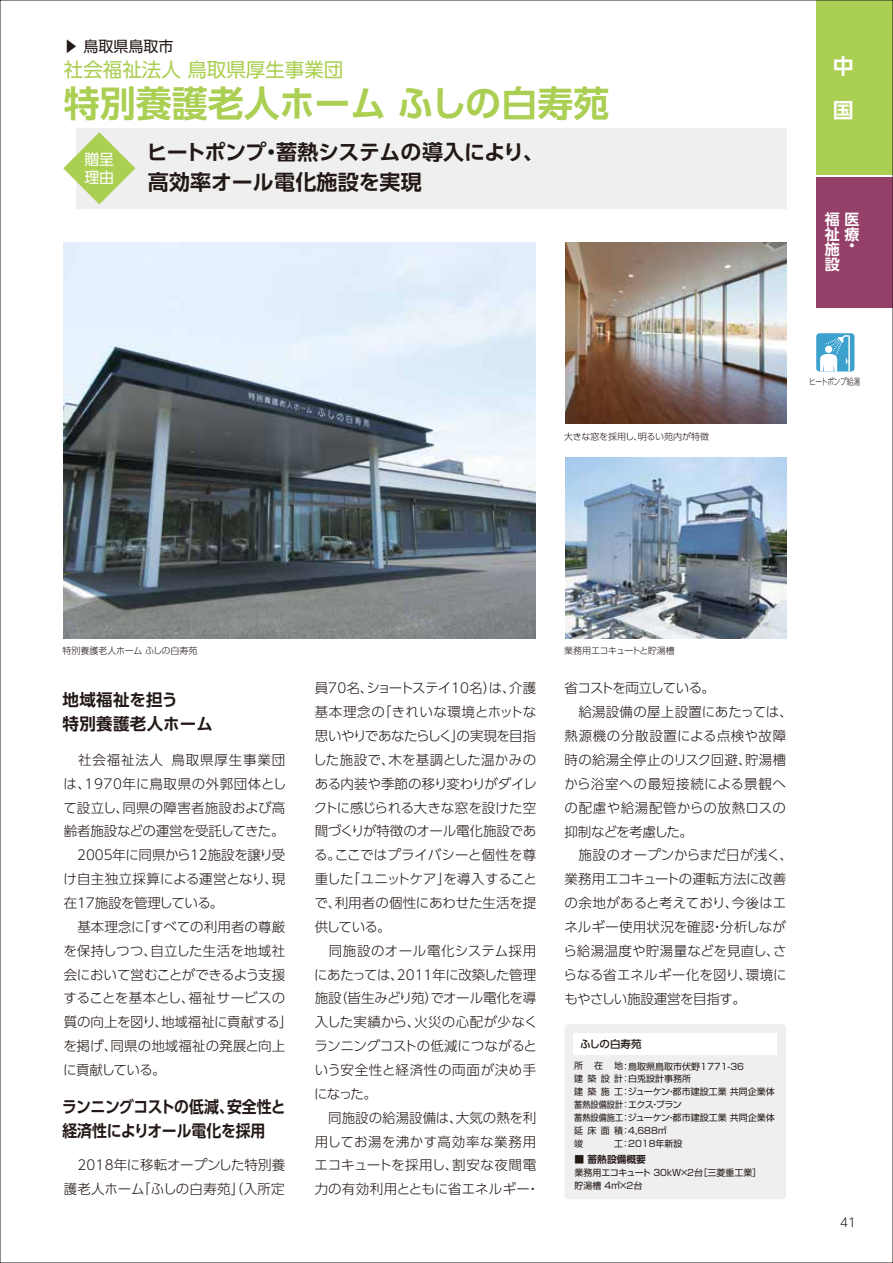
<style>
.page{position:relative;width:893px;height:1263px;background:#fff}
.page>*{position:absolute;margin:0;border:0;box-sizing:border-box;transform-origin:0 0}
.t1{font:700 36px "UD Shin Go Pro De";color:#aacf52}
.t2{font:700 21px/30px "UD Shin Go Pro De";letter-spacing:-.01em;color:#221815}
.t3{font:700 21px/44.1px "UD Shin Go Pro De";color:#fff}
.t4{font:19.5px "UD Shin Go Pro";color:#aacf52}
.t5{font:700 16.5px/24px "UD Shin Go Pro De";letter-spacing:-.02em;color:#221815;scale:.9 1}
.t6{font:700 16.5px/24px "UD Shin Go Pro De";letter-spacing:.02em;color:#221815}
.t7{font:15px "UD Shin Go Pro";color:#221815}
.t8{font:700 15px/15px "UD Shin Go Pro De";color:#fff}
.t9{font:15px/18px "UD Shin Go Pro";color:#fff}
.t10{font:300 13.5px/23.9px "UD Shin Go Pro";letter-spacing:-.005em;color:#221815}
.t11{font:300 12px "UD Shin Go Pro";color:#221815}
.t12{font:500 10.5px "UD Shin Go Pro";color:#221815}
.t13{font:700 9.75px "UD Shin Go Pro De";color:#221815}
.t14{font:9px/12.9px "Shin Go Pro";color:#221815;text-align:justify}
.t15{font:300 9px "UD Shin Go Pro";letter-spacing:-.03em;color:#221815}
.t16{font:300 9px "UD Shin Go Pro";color:#221815}
.t17{font:300 9px "UD Shin Go Pro";letter-spacing:-.05em;color:#221815}
.t18{font:300 9px "UD Shin Go Pro";letter-spacing:-.03em;color:#221815;scale:.75 1}
</style>
<div class="page">
<div style="left:76px;top:128px;width:710px;height:80px;background:#efefef"></div>
<div style="left:816px;top:0;width:77px;height:175px;background:#aacf52"></div>
<div style="left:816px;top:177px;width:77px;height:130px;background:#954068"></div>
<div style="left:565px;top:1024px;width:221px;height:175px;background:#efefef;border-radius:4px"></div>
<div style="left:573px;top:1033px;width:204px;height:22px;background:#fff"></div>
<img style="left:63px;top:243px;width:472px;height:396px">
<svg style="left:63px;top:132px;width:72px;height:72px"></svg>
<img style="left:565px;top:243px;width:221px;height:181px">
<img style="left:565px;top:458px;width:221px;height:181px">
<div style="left:816px;top:333px;width:38px;height:38px;background:#3da1ce;border-radius:3px"></div>
<svg style="left:820px;top:335px;width:30px;height:36px"></svg>
<p class="t7" style="left:64px;top:34px;width:111px">▶ 鳥取県鳥取市</p>
<h3 class="t4" style="left:64px;top:54px;width:281px">社会福祉法人 鳥取県厚生事業団</h3>
<h1 class="t1" style="left:64px;top:74px;width:547px">特別養護老人ホーム ふしの白寿苑</h1>
<p class="t9" style="left:84px;top:150px;width:31px">贈呈理由</p>
<h2 class="t2" style="left:147px;top:137px;width:398px">ヒートポンプ・蓄熱システムの導入により、高効率オール電化施設を実現</h2>
<p class="t15" style="left:564px;top:430px;width:146px">大きな窓を採用し、明るい苑内が特徴</p>
<h2 class="t3" style="left:833px;top:43px;width:21px">中国</h2>
<p class="t8" style="left:825px;top:212px;width:36px">福医祉療施<br>設</p>
<p class="t8" style="left:844px;top:238px;width:11px">・</p>
<p class="t18" style="left:809px;top:375px;width:70px">ヒートポンプ給湯</p>
<p class="t16" style="left:62px;top:643px;width:136px">特別養護老人ホーム ふしの白寿苑</p>
<p class="t6" style="left:63px;top:688px;width:152px">地域福祉を担う<br>特別養護老人ホーム</p>
<p class="t10" style="left:63px;top:747px;width:231px">　社会福祉法人 鳥取県厚生事業団は、1970年に鳥取県の外郭団体として設立し、同県の障害者施設および高齢者施設などの運営を受託してきた。　2005年に同県から12施設を譲り受け自主独立採算による運営となり、現在17施設を管理している。<br>　基本理念に「すべての利用者の尊厳を保持しつつ、自立した生活を地域社会において営むことができるよう支援することを基本とし、福祉サービスの質の向上を図り、地域福祉に貢献する」を掲げ、同県の地域福祉の発展と向上に貢献している。</p>
<p class="t5" style="left:62px;top:1094px;width:250px">ランニングコストの低減、安全性と経済性によりオール電化を採用</p>
<p class="t10" style="left:64px;top:1153px;width:223px">　2018年に移転オープンした特別養護老人ホーム「ふしの白寿苑」（入所定</p>
<p class="t17" style="left:564px;top:643px;width:112px">業務用エコキュートと貯湯槽</p>
<p class="t10" style="left:313px;top:676px;width:228px">員70名、ショートステイ10名）は、介護基本理念の「きれいな環境とホットな思いやりであなたらしく」の実現を目指した施設で、木を基調とした温かみのある内装や季節の移り変わりがダイレクトに感じられる大きな窓を設けた空間づくりが特徴のオール電化施設である。ここではプライバシーと個性を尊重した「ユニットケア」を導入することで、利用者の個性にあわせた生活を提供している。<br>　同施設のオール電化システム採用にあたっては、2011年に改築した管理施設（皆生みどり苑）でオール電化を導入した実績から、火災の心配が少なくランニングコストの低減につながるという安全性と経済性の両面が決め手になった。<br>　同施設の給湯設備は、大気の熱を利用してお湯を沸かす高効率な業務用エコキュートを採用し、割安な夜間電力の有効利用とともに省エネルギー・</p>
<p class="t10" style="left:563px;top:676px;width:231px">省コストを両立している。<br>　給湯設備の屋上設置にあたっては、熱源機の分散設置による点検や故障時の給湯全停止のリスク回避、貯湯槽から浴室への最短接続による景観への配慮や給湯配管からの放熱ロスの抑制などを考慮した。<br>　施設のオープンからまだ日が浅く、業務用エコキュートの運転方法に改善の余地があると考えており、今後はエネルギー使用状況を確認・分析しながら給湯温度や貯湯量などを見直し、さらなる省エネルギー化を図り、環境にもやさしい施設運営を目指す。</p>
<p class="t12" style="left:580px;top:1036px;width:63px">ふしの白寿苑</p>
<p class="t14" style="left:574px;top:1058px;width:50px">所在地建築設計建築施工蓄熱設備設計蓄熱設備施工延床面積竣</p>
<p class="t14" style="left:621px;top:1058px;width:10px">：：：：：：：</p>
<p class="t14" style="left:628px;top:1058px;width:148px;text-align:left">鳥取県鳥取市伏野1771-36<br>白兎設計事務所<br>ジューケン・都市建設工業 共同企業体エクス・プラン<br>ジューケン・都市建設工業 共同企業体<br>4,688㎡<br>2018年新設</p>
<p class="t14" style="left:614px;top:1136px;width:10px">工</p>
<p class="t13" style="left:574px;top:1151px;width:73px">■ 蓄熱設備概要</p>
<p class="t14" style="left:575px;top:1165px;width:188px">業務用エコキュート 30kW×２台［三菱重工業］貯湯槽 4㎥×2台</p>
<p class="t11" style="left:840px;top:1213px;width:17px">41</p>
</div>
